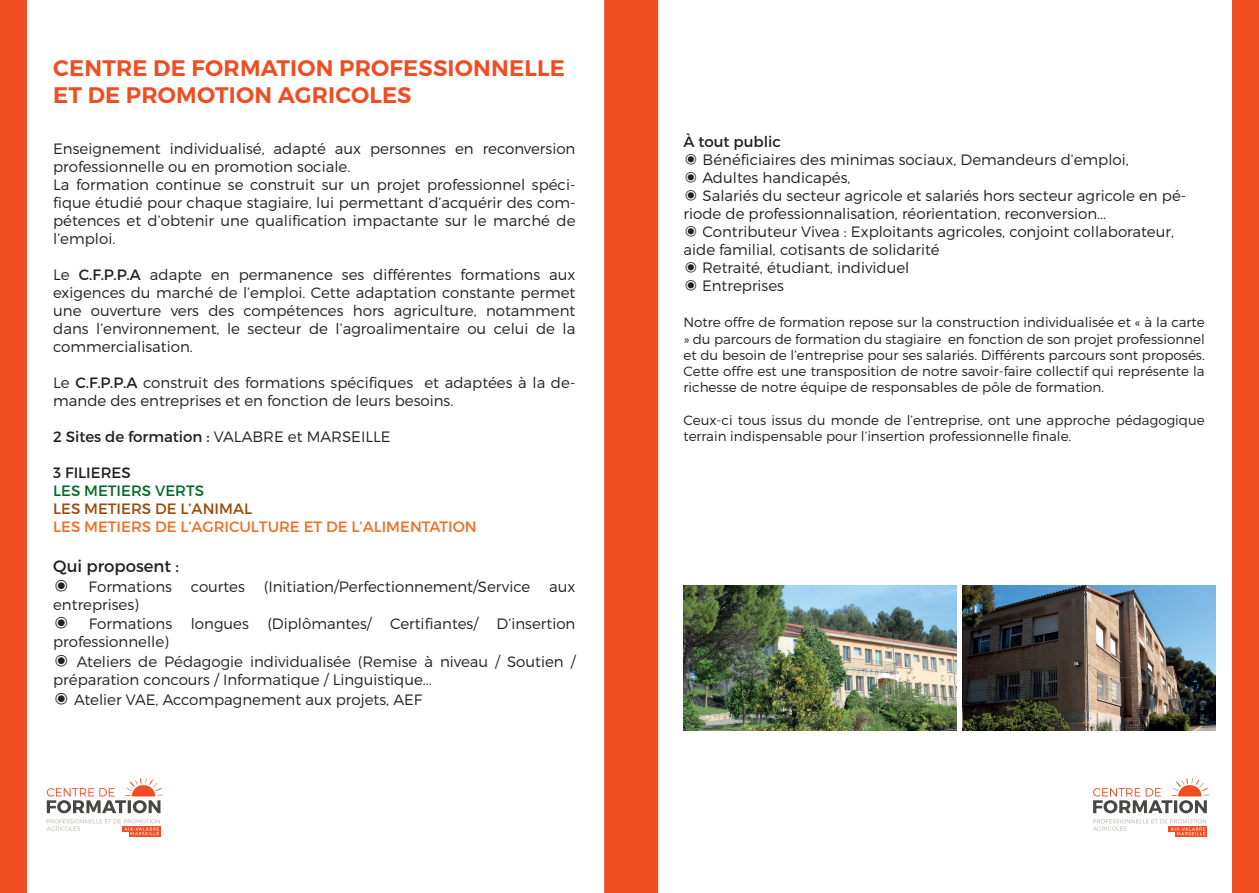
<style>
.page{position:relative;width:1259px;height:893px;background:#fff}
.page>*{position:absolute;margin:0;border:0;box-sizing:border-box;transform-origin:0 0}
.t1{font:600 22.5px "Montserrat";letter-spacing:.01em;color:#f04d22}
.t2{font:16.5px "Montserrat";color:#231f20}
.t3{font:16.5px "Koz Go Pr 6 N";color:#231f20}
.t4{font:300 15px/18px "Montserrat";color:#231f20}
.t5{font:15px "Montserrat";color:#231f20}
.t6{font:15px "Montserrat";color:#f36c21}
.t7{font:15px "Montserrat";color:#974b05}
.t8{font:15px "Montserrat";color:#066825}
.t9{font:300 13.5px/16.2px "Montserrat";color:#231f20;text-align:justify}
.s1{font-weight:400}
.s2{font-weight:300}
.s3{font-family:"Koz Go Pr 6 N";font-weight:400;font-size:16.5px}
.s4{font-family:"Koz Go Pr 6 N";font-weight:400}
</style>
<div class="page">
<div style="left:122px;top:826px;width:39px;height:6px;background:#f04d22"></div>
<svg style="left:47px;top:778px;width:116px;height:35px"></svg>
<svg style="left:129px;top:832px;width:32px;height:4px"></svg>
<svg style="left:47px;top:819px;width:113px;height:16px"></svg>
<div style="left:1168px;top:826px;width:39px;height:6px;background:#f04d22"></div>
<svg style="left:1093px;top:778px;width:116px;height:35px"></svg>
<svg style="left:1175px;top:832px;width:32px;height:4px"></svg>
<svg style="left:1093px;top:819px;width:113px;height:16px"></svg>
<img style="left:683px;top:586px;width:273px;height:144px">
<img style="left:962px;top:586px;width:253px;height:144px">
<svg style="left:604px;top:0;width:54px;height:893px;background:#f05026"></svg>
<div style="left:0;top:0;width:27px;height:893px;background:#f04d22"></div>
<div style="left:1232px;top:0;width:27px;height:893px;background:#f04d22"></div>
<p class="t1" style="left:53px;top:54px;width:513px">CENTRE DE FORMATION PROFESSIONNELLE</p>
<p class="t1" style="left:53px;top:81px;width:360px">ET DE PROMOTION AGRICOLES</p>
<p class="t4" style="left:53px;top:140px;width:524px">Enseignement individualisé, adapté aux personnes en reconversion professionnelle ou en promotion sociale.</p>
<p class="t4" style="left:53px;top:176px;width:524px;text-align:justify">La formation continue se construit sur un projet professionnel spéci&shy;fique étudié pour chaque stagiaire, lui permettant d’acquérir des com&shy;pétences et d’obtenir une qualification impactante sur le marché de l’emploi.</p>
<p class="t4" style="left:53px;top:266px;width:524px;text-align:justify">Le <span class="s1">C.F.P.P.A</span> adapte en permanence ses différentes formations aux exigences du marché de l’emploi. Cette adaptation constante permet une ouverture vers des compétences hors agriculture, notamment dans l’environnement, le secteur de l’agroalimentaire ou celui de la commercialisation.</p>
<p class="t4" style="left:53px;top:374px;width:524px">Le <span class="s1">C.F.P.P.A</span> construit des formations spécifiques et adaptées à la de&shy;mande des entreprises et en fonction de leurs besoins.</p>
<p class="t5" style="left:53px;top:428px;width:339px">2 Sites de formation : <span class="s2">VALABRE et MARSEILLE</span></p>
<p class="t5" style="left:53px;top:464px;width:79px">3 FILIERES</p>
<p class="t8" style="left:53px;top:482px;width:152px">LES METIERS VERTS</p>
<p class="t7" style="left:53px;top:500px;width:200px">LES METIERS DE L’ANIMAL</p>
<p class="t6" style="left:53px;top:518px;width:425px">LES METIERS DE L’AGRICULTURE ET DE L’ALIMENTATION</p>
<p class="t2" style="left:53px;top:556px;width:127px">Qui proposent :</p>
<p class="t3" style="left:53px;top:576px;width:18px">⦿</p>
<p class="t4" style="left:89px;top:577px;width:85px">Formations</p>
<p class="t4" style="left:191px;top:577px;width:55px">courtes</p>
<p class="t4" style="left:264px;top:577px;width:268px">(Initiation/Perfectionnement/Service</p>
<p class="t4" style="left:549px;top:577px;width:28px">aux</p>
<p class="t4" style="left:53px;top:595px;width:87px">entreprises)</p>
<p class="t4" style="left:53px;top:615px;width:524px"><span class="s3">⦿</span> Formations longues (Diplômantes/ Certifiantes/ D’insertion professionnelle)</p>
<p class="t4" style="left:53px;top:653px;width:524px"><span class="s3">⦿</span> Ateliers de Pédagogie individualisée (Remise à niveau / Soutien / préparation concours / Informatique / Linguistique...</p>
<p class="t4" style="left:53px;top:690px;width:371px"><span class="s3">⦿</span> Atelier VAE, Accompagnement aux projets, AEF</p>
<p class="t5" style="left:683px;top:133px;width:99px">À tout public</p>
<p class="t4" style="left:683px;top:151px;width:447px"><span class="s4">⦿</span> Bénéficiaires des minimas sociaux, Demandeurs d’emploi,</p>
<p class="t4" style="left:683px;top:169px;width:168px"><span class="s4">⦿</span> Adultes handicapés,</p>
<p class="t4" style="left:683px;top:187px;width:504px"><span class="s4">⦿</span> Salariés du secteur agricole et salariés hors secteur agricole en pé&shy;riode de professionnalisation, réorientation, reconversion...</p>
<p class="t4" style="left:683px;top:223px;width:492px"><span class="s4">⦿</span> Contributeur Vivea : Exploitants agricoles, conjoint collaborateur, aide familial, cotisants de solidarité</p>
<p class="t4" style="left:683px;top:259px;width:227px"><span class="s4">⦿</span> Retraité, étudiant, individuel</p>
<p class="t4" style="left:683px;top:277px;width:102px"><span class="s4">⦿</span> Entreprises</p>
<p class="t9" style="left:683px;top:314px;width:523px">Notre offre de formation repose sur la construction individualisée et « à la carte » du parcours de formation du stagiaire en fonction de son projet professionnel et du besoin de l’entreprise pour ses salariés. Différents parcours sont proposés.<br>Cette offre est une transposition de notre savoir-faire collectif qui représente la richesse de notre équipe de responsables de pôle de formation.</p>
<p class="t9" style="left:683px;top:411px;width:523px">Ceux-ci tous issus du monde de l’entreprise, ont une approche pédagogique terrain indispensable pour l’insertion professionnelle finale.</p>
</div>
